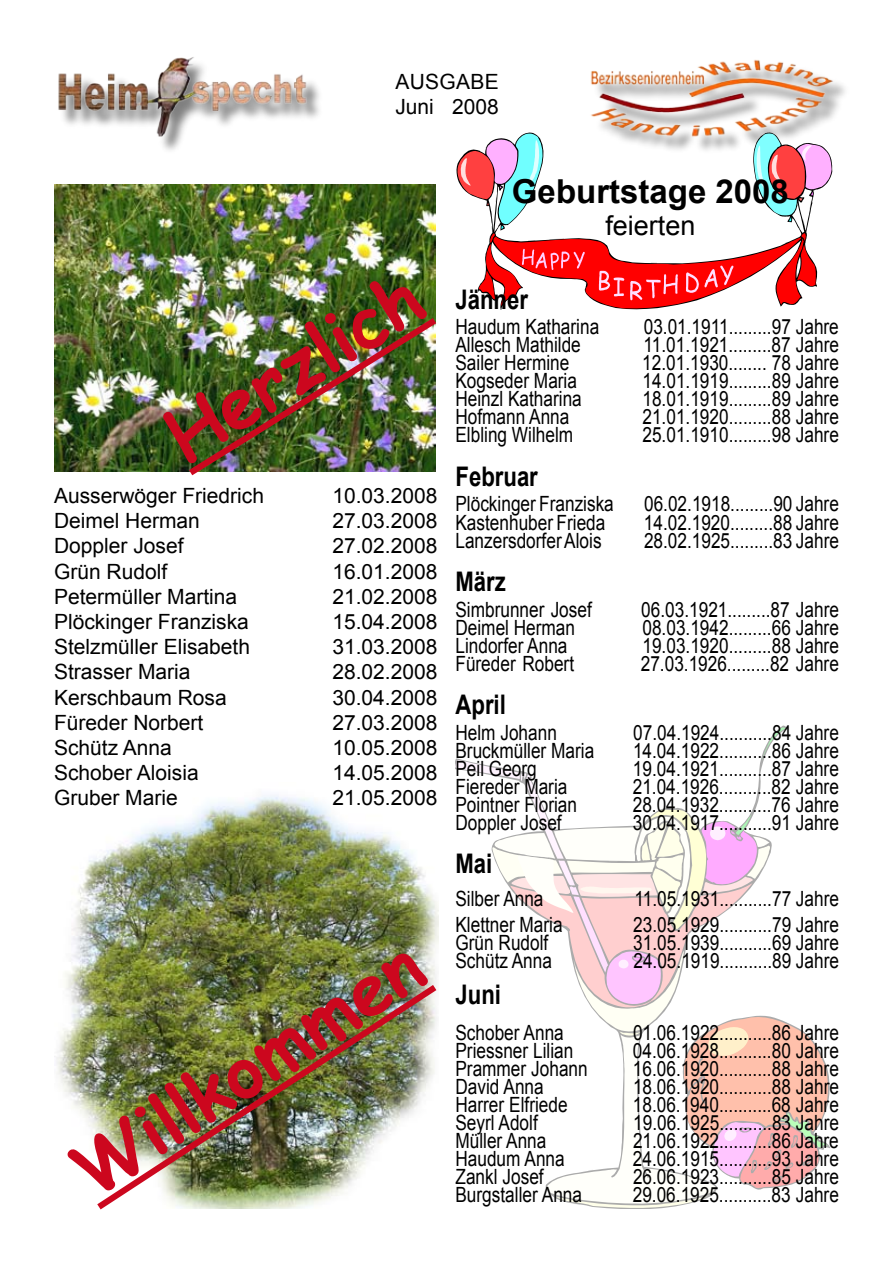
<style>
.page{position:relative;width:893px;height:1263px;background:#fff}
.page>*{position:absolute;margin:0;border:0;box-sizing:border-box;transform-origin:0 0}
.t1{font:700 72px "Comic Sans MS";color:#cc071e}
.t2{font:700 33px "Arial";color:#000}
.t3{font:700 27px "Arial";color:#000;scale:.82 1}
.t4{font:27px "Arial";color:#000}
.t5{font:21px "Arial";color:#000;scale:.82 1}
.t6{font:21px/25.2px "Arial";color:#000}
</style>
<div class="page">
<div style="left:59px;top:59px;width:266px;height:96px;background:#000;opacity:.5"></div>
<img style="left:58px;top:57px;width:251px;height:82px">
<img style="left:590px;top:59px;width:249px;height:74px">
<svg style="left:455px;top:727px;width:375px;height:481px"></svg>
<svg style="left:457px;top:133px;width:375px;height:175px"></svg>
<img style="left:54px;top:185px;width:381px;height:286px">
<img style="left:54px;top:795px;width:384px;height:332px">
<img style="left:182px;top:312px;width:254px;height:164px">
<img style="left:90px;top:979px;width:348px;height:231px">
<p class="t6" style="left:395px;top:69px;width:105px">AUSGABE<br>Juni 2008</p>
<h2 class="t2" style="left:512px;top:169px;width:278px">Geburtstage 2008</h2>
<p class="t4" style="left:605px;top:208px;width:92px">feierten</p>
<h1 class="t1" style="left:144px;top:397px;width:289px;rotate:-32deg">Herzlich</h1>
<p class="t6" style="left:54px;top:483px;width:212px">Ausserwöger Friedrich</p>
<p class="t6" style="left:332px;top:483px;width:107px">10.03.2008</p>
<p class="t6" style="left:54px;top:508px;width:147px">Deimel Herman</p>
<p class="t6" style="left:332px;top:508px;width:107px">27.03.2008</p>
<p class="t6" style="left:54px;top:533px;width:131px">Doppler Josef</p>
<p class="t6" style="left:332px;top:533px;width:107px">27.02.2008</p>
<p class="t6" style="left:54px;top:559px;width:115px">Grün Rudolf</p>
<p class="t6" style="left:332px;top:559px;width:107px">16.01.2008</p>
<p class="t6" style="left:54px;top:584px;width:185px">Petermüller Martina</p>
<p class="t6" style="left:332px;top:584px;width:107px">21.02.2008</p>
<p class="t6" style="left:54px;top:609px;width:196px">Plöckinger Franziska</p>
<p class="t6" style="left:332px;top:609px;width:107px">15.04.2008</p>
<p class="t6" style="left:54px;top:634px;width:198px">Stelzmüller Elisabeth</p>
<p class="t6" style="left:332px;top:634px;width:107px">31.03.2008</p>
<p class="t6" style="left:54px;top:659px;width:138px">Strasser Maria</p>
<p class="t6" style="left:332px;top:659px;width:107px">28.02.2008</p>
<p class="t6" style="left:54px;top:685px;width:174px">Kerschbaum Rosa</p>
<p class="t6" style="left:332px;top:685px;width:107px">30.04.2008</p>
<p class="t6" style="left:54px;top:710px;width:151px">Füreder Norbert</p>
<p class="t6" style="left:332px;top:710px;width:107px">27.03.2008</p>
<p class="t6" style="left:54px;top:735px;width:119px">Schütz Anna</p>
<p class="t6" style="left:332px;top:735px;width:107px">10.05.2008</p>
<p class="t6" style="left:54px;top:760px;width:146px">Schober Aloisia</p>
<p class="t6" style="left:332px;top:760px;width:107px">14.05.2008</p>
<p class="t6" style="left:54px;top:785px;width:125px">Gruber Marie</p>
<p class="t6" style="left:332px;top:785px;width:107px">21.05.2008</p>
<h1 class="t1" style="left:50px;top:1132px;width:403px;rotate:-33deg">Willkommen</h1>
<p class="t3" style="left:455px;top:282px;width:90px">Jänner</p>
<p class="t5" style="left:455px;top:313px;width:177px">Haudum Katharina</p>
<p class="t5" style="left:644px;top:313px;width:239px">03.01.1911.........97 Jahre</p>
<p class="t5" style="left:455px;top:331px;width:154px">Allesch Mathilde</p>
<p class="t5" style="left:644px;top:331px;width:240px">11.01.1921.........87 Jahre</p>
<p class="t5" style="left:455px;top:349px;width:140px">Sailer Hermine</p>
<p class="t5" style="left:642px;top:349px;width:241px">12.01.1930........ 78 Jahre</p>
<p class="t5" style="left:455px;top:367px;width:150px">Kogseder Maria</p>
<p class="t5" style="left:642px;top:367px;width:241px">14.01.1919.........89 Jahre</p>
<p class="t5" style="left:455px;top:385px;width:156px">Heinzl Katharina</p>
<p class="t5" style="left:642px;top:385px;width:241px">18.01.1919.........89 Jahre</p>
<p class="t5" style="left:455px;top:403px;width:140px">Hofmann Anna</p>
<p class="t5" style="left:642px;top:403px;width:241px">21.01.1920.........88 Jahre</p>
<p class="t5" style="left:455px;top:421px;width:145px">Elbling Wilhelm</p>
<p class="t5" style="left:642px;top:421px;width:241px">25.01.1910.........98 Jahre</p>
<p class="t3" style="left:455px;top:459px;width:102px">Februar</p>
<p class="t5" style="left:455px;top:490px;width:195px">Plöckinger Franziska</p>
<p class="t5" style="left:644px;top:490px;width:239px">06.02.1918.........90 Jahre</p>
<p class="t5" style="left:455px;top:508px;width:184px">Kastenhuber Frieda</p>
<p class="t5" style="left:644px;top:508px;width:239px">14.02.1920.........88 Jahre</p>
<p class="t5" style="left:455px;top:526px;width:180px">Lanzersdorfer Alois</p>
<p class="t5" style="left:644px;top:526px;width:239px">28.02.1925.........83 Jahre</p>
<p class="t3" style="left:455px;top:564px;width:63px">März</p>
<p class="t5" style="left:455px;top:595px;width:168px">Simbrunner Josef</p>
<p class="t5" style="left:641px;top:595px;width:243px">06.03.1921.........87 Jahre</p>
<p class="t5" style="left:455px;top:613px;width:147px">Deimel Herman</p>
<p class="t5" style="left:642px;top:613px;width:241px">08.03.1942.........66 Jahre</p>
<p class="t5" style="left:455px;top:631px;width:138px">Lindorfer Anna</p>
<p class="t5" style="left:642px;top:631px;width:241px">19.03.1920.........88 Jahre</p>
<p class="t5" style="left:455px;top:649px;width:146px">Füreder Robert</p>
<p class="t5" style="left:641px;top:649px;width:243px">27.03.1926.........82 Jahre</p>
<p class="t3" style="left:455px;top:687px;width:63px">April</p>
<p class="t5" style="left:455px;top:718px;width:125px">Helm Johann</p>
<p class="t5" style="left:633px;top:718px;width:252px">07.04.1924...........84 Jahre</p>
<p class="t5" style="left:455px;top:736px;width:171px">Bruckmüller Maria</p>
<p class="t5" style="left:633px;top:736px;width:253px">14.04.1922...........86 Jahre</p>
<p class="t5" style="left:455px;top:754px;width:101px">Peil Georg</p>
<p class="t5" style="left:633px;top:754px;width:253px">19.04.1921...........87 Jahre</p>
<p class="t5" style="left:455px;top:772px;width:138px">Fiereder Maria</p>
<p class="t5" style="left:633px;top:772px;width:253px">21.04.1926...........82 Jahre</p>
<p class="t5" style="left:455px;top:790px;width:150px">Pointner Florian</p>
<p class="t5" style="left:633px;top:790px;width:253px">28.04.1932...........76 Jahre</p>
<p class="t5" style="left:455px;top:808px;width:131px">Doppler Josef</p>
<p class="t5" style="left:633px;top:808px;width:253px">30.04.1917...........91 Jahre</p>
<p class="t3" style="left:455px;top:846px;width:47px">Mai</p>
<p class="t5" style="left:455px;top:885px;width:109px">Silber Anna</p>
<p class="t5" style="left:634px;top:885px;width:251px">11.05.1931...........77 Jahre</p>
<p class="t5" style="left:455px;top:910px;width:132px">Klettner Maria</p>
<p class="t5" style="left:633px;top:910px;width:252px">23.05.1929...........79 Jahre</p>
<p class="t5" style="left:455px;top:928px;width:115px">Grün Rudolf</p>
<p class="t5" style="left:633px;top:928px;width:252px">31.05.1939...........69 Jahre</p>
<p class="t5" style="left:455px;top:946px;width:119px">Schütz Anna</p>
<p class="t5" style="left:633px;top:946px;width:252px">24.05.1919...........89 Jahre</p>
<p class="t3" style="left:455px;top:976px;width:57px">Juni</p>
<p class="t5" style="left:455px;top:1018px;width:134px">Schober Anna</p>
<p class="t5" style="left:633px;top:1018px;width:253px">01.06.1922...........86 Jahre</p>
<p class="t5" style="left:455px;top:1036px;width:145px">Priessner Lilian</p>
<p class="t5" style="left:633px;top:1036px;width:253px">04.06.1928...........80 Jahre</p>
<p class="t5" style="left:455px;top:1054px;width:163px">Prammer Johann</p>
<p class="t5" style="left:633px;top:1054px;width:253px">16.06.1920...........88 Jahre</p>
<p class="t5" style="left:455px;top:1072px;width:109px">David Anna</p>
<p class="t5" style="left:633px;top:1072px;width:253px">18.06.1920...........88 Jahre</p>
<p class="t5" style="left:455px;top:1090px;width:138px">Harrer Elfriede</p>
<p class="t5" style="left:633px;top:1090px;width:253px">18.06.1940...........68 Jahre</p>
<p class="t5" style="left:455px;top:1108px;width:102px">Seyrl Adolf</p>
<p class="t5" style="left:633px;top:1108px;width:252px">19.06.1925...........83 Jahre</p>
<p class="t5" style="left:455px;top:1126px;width:112px">Müller Anna</p>
<p class="t5" style="left:633px;top:1126px;width:253px">21.06.1922...........86 Jahre</p>
<p class="t5" style="left:455px;top:1144px;width:135px">Haudum Anna</p>
<p class="t5" style="left:633px;top:1144px;width:253px">24.06.1915...........93 Jahre</p>
<p class="t5" style="left:455px;top:1162px;width:109px">Zankl Josef</p>
<p class="t5" style="left:633px;top:1162px;width:253px">26.06.1923...........85 Jahre</p>
<p class="t5" style="left:455px;top:1180px;width:156px">Burgstaller Anna</p>
<p class="t5" style="left:633px;top:1180px;width:253px">29.06.1925...........83 Jahre</p>
</div>
